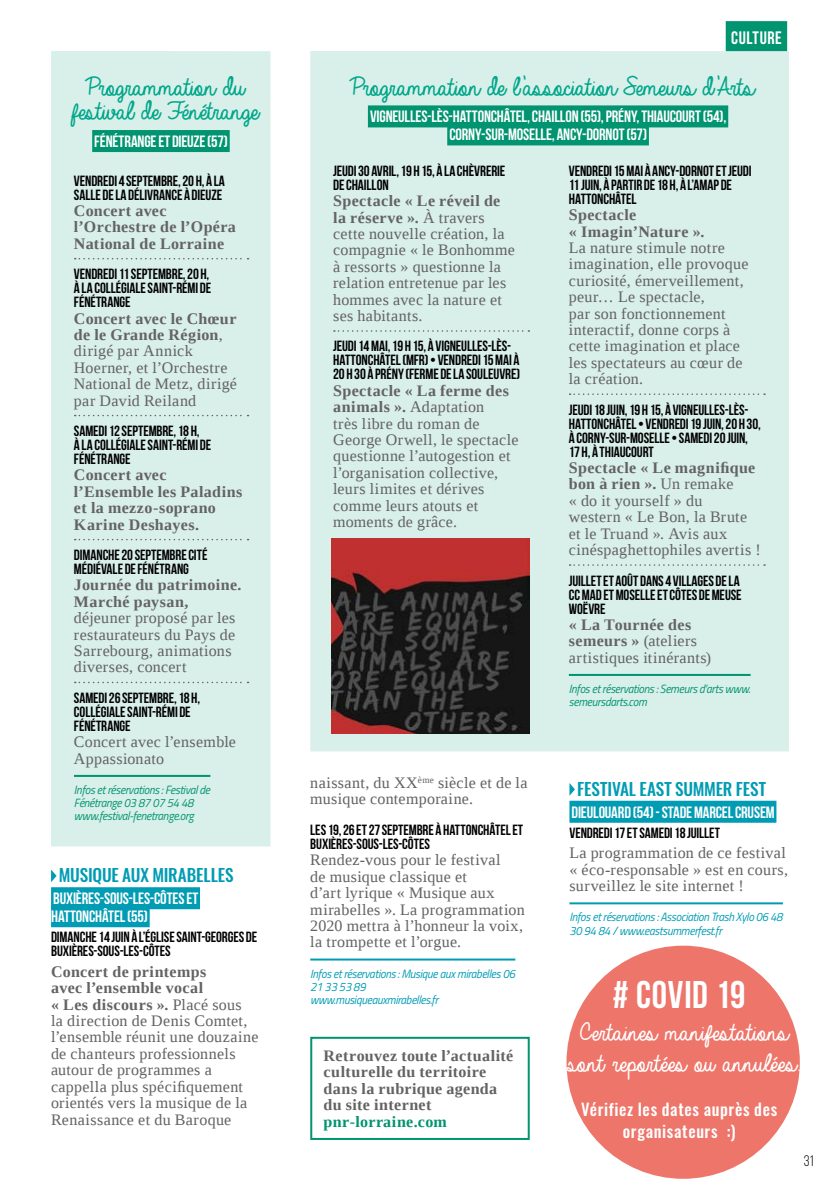
<style>
.page{position:relative;width:840px;height:1191px;background:#fff}
.page>*{position:absolute;margin:0;border:0;box-sizing:border-box;transform-origin:0 0}
.t1{font:700 38.6px "Bebas Neue";letter-spacing:.02em;color:#fff}
.t2{font:28px/24.6px "Always In My Heart";color:#00a78b;text-align:center}
.t3{font:27px/31.2px "Always In My Heart";letter-spacing:.015em;color:#fff;text-align:center}
.t4{font:700 18px "Bebas Neue";letter-spacing:.03em;color:#fff}
.t5{font:500 17.2px "Oswald";letter-spacing:-.005em;color:#009cb4}
.t6{font:700 16.4px/18px "Bebas Neue";letter-spacing:-.01em;color:#fff}
.t7{font:500 16.4px/22.4px "Oswald";letter-spacing:.04em;color:#fff;text-align:center}
.t8{font:16px/16.4px "Liberation Serif";letter-spacing:.02em;color:#646363}
.t9{font:700 16px/16.4px "Liberation Serif";letter-spacing:.025em;color:#646363}
.t10{font:700 16px "Liberation Serif";letter-spacing:.02em;color:#009470}
.t11{font:15.2px "Bebas Neue";color:#000}
.t12{font:700 14.8px/14px "Bebas Neue";letter-spacing:-.005em;color:#000}
.t13{font:italic 12px/13.2px "Titillium Web";letter-spacing:-.025em;color:#009cb4;scale:.94 1}
.t14{font:italic 12px/13.2px "Titillium Web";letter-spacing:-.025em;color:#009470;scale:.94 1}
.s1{font-weight:700}
</style>
<div class="page">
<div style="left:51px;top:887px;width:149px;height:22px;background:#009cb4"></div>
<div style="left:51px;top:905px;width:99px;height:22px;background:#009cb4"></div>
<svg style="left:51px;top:869px;width:6px;height:13px"></svg>
<hr style="left:310px;top:958px;width:205px;height:2px;background:#009cb4">
<div style="left:569px;top:800px;width:207px;height:22px;background:#009cb4"></div>
<hr style="left:569px;top:902px;width:213px;height:2px;background:#009cb4">
<svg style="left:569px;top:783px;width:5px;height:12px"></svg>
<div style="left:725px;top:21px;width:61px;height:30px;background:#009470"></div>
<div style="left:51px;top:51px;width:219px;height:795px;background:#d9efe9"></div>
<svg style="left:75px;top:258px;width:173px;height:1px"></svg>
<svg style="left:75px;top:415px;width:173px;height:1px"></svg>
<svg style="left:75px;top:539px;width:173px;height:1px"></svg>
<svg style="left:75px;top:681px;width:173px;height:2px"></svg>
<hr style="left:74px;top:775px;width:136px;height:2px;background:#009470">
<div style="left:92px;top:130px;width:137px;height:22px;background:#009470"></div>
<div style="left:310px;top:51px;width:478px;height:700px;background:#d9efe9"></div>
<svg style="left:334px;top:330px;width:195px;height:2px"></svg>
<svg style="left:569px;top:393px;width:195px;height:2px"></svg>
<svg style="left:569px;top:564px;width:195px;height:2px"></svg>
<hr style="left:568px;top:674px;width:182px;height:2px;background:#009470">
<div style="left:368px;top:105px;width:359px;height:22px;background:#009470"></div>
<div style="left:447px;top:123px;width:201px;height:22px;background:#009470"></div>
<div style="left:310px;top:1036px;width:219px;height:104px;border:2px solid #009470"></div>
<img style="left:332px;top:539px;width:197px;height:194px">
<div style="left:566px;top:945px;width:233px;height:233px;background:#ee756a;border-radius:50%"></div>
<h2 class="t2" style="left:67px;top:76px;width:188px">Programmation du festival de Fénétrange</h2>
<p class="t6" style="left:94px;top:132px;width:135px">FÉNÉTRANGE ET DIEUZE (57)</p>
<p class="t12" style="left:74px;top:173px;width:152px">VENDREDI 4 SEPTEMBRE, 20H, À LA<br>SALLE DE LA DÉLIVRANCE À DIEUZE</p>
<p class="t9" style="left:74px;top:202px;width:163px">Concert avec l’Orchestre de l’Opéra<br>National de Lorraine</p>
<p class="t12" style="left:74px;top:267px;width:139px;text-align:justify">VENDREDI 11 SEPTEMBRE, 20H, À LA COLLÉGIALE SAINT-RÉMI DE FÉNÉTRANGE</p>
<p class="t8" style="left:74px;top:310px;width:164px"><span class="s1">Concert avec le Chœur de le Grande Région</span>, dirigé par Annick<br>Hoerner, et l’Orchestre<br>National de Metz, dirigé par David Reiland</p>
<p class="t12" style="left:74px;top:424px;width:139px">SAMEDI 12 SEPTEMBRE, 18H,<br>ÀLA COLLÉGIALE SAINT-RÉMI DE<br>FÉNÉTRANGE</p>
<p class="t9" style="left:74px;top:466px;width:170px">Concert avec l’Ensemble les Paladins et la mezzo-soprano<br>Karine Deshayes.</p>
<p class="t12" style="left:74px;top:548px;width:135px">DIMANCHE 20 SEPTEMBRE CITÉ<br>MÉDIÉVALE DE FÉNÉTRANG</p>
<p class="t9" style="left:74px;top:576px;width:169px">Journée du patrimoine.<br>Marché paysan,</p>
<p class="t8" style="left:74px;top:609px;width:163px">déjeuner proposé par les restaurateurs du Pays de<br>Sarrebourg, animations diverses, concert</p>
<p class="t12" style="left:74px;top:690px;width:127px">SAMEDI 26 SEPTEMBRE, 18H,<br>COLLÉGIALE SAINT-RÉMI DE<br>FÉNÉTRANGE</p>
<p class="t8" style="left:74px;top:733px;width:163px">Concert avec l’ensemble<br>Appassionato</p>
<p class="t14" style="left:74px;top:782px;width:146px">Infos et réservations : Festival de<br>Fénétrange 03 87 07 54 48 www.festival-fenetrange.org</p>
<p class="t5" style="left:59px;top:863px;width:176px">MUSIQUE AUX MIRABELLES</p>
<p class="t6" style="left:51px;top:889px;width:149px">BUXIÈRES-SOUS-LES-CÔTES ET<br>HATTONCHÂTEL (55)</p>
<p class="t12" style="left:51px;top:930px;width:208px">DIMANCHE 14 JUIN À L’ÉGLISE SAINT-GEORGES DE<br>BUXIÈRES-SOUS-LES-CÔTES</p>
<p class="t8" style="left:51px;top:963px;width:209px"><span class="s1">Concert de printemps<br>avec l’ensemble vocal<br>« Les discours ».</span> Placé sous<br>la direction de Denis Comtet, l’ensemble réunit une douzaine de chanteurs professionnels autour de programmes a cappella plus spécifiquement orientés vers la musique de la<br>Renaissance et du Baroque</p>
<p class="t4" style="left:731px;top:28px;width:52px">CULTURE</p>
<h2 class="t2" style="left:345px;top:76px;width:405px">Programmation de l’association Semeurs d’Arts</h2>
<p class="t6" style="left:370px;top:108px;width:357px;text-align:center">VIGNEULLES-LÈS-HATTONCHÂTEL, CHAILLON (55), PRÉNY, THIAUCOURT (54),<br>CORNY-SUR-MOSELLE, ANCY-DORNOT (57)</p>
<p class="t12" style="left:333px;top:163px;width:173px">JEUDI30 AVRIL, 19H15, À LA CHÈVRERIE<br>DECHAILLON</p>
<p class="t8" style="left:333px;top:192px;width:183px"><span class="s1">Spectacle « Le réveil de la réserve ».</span> À travers cette nouvelle création, la compagnie « le Bonhomme à ressorts » questionne la relation entretenue par les hommes avec la nature et ses habitants.</p>
<p class="t12" style="left:333px;top:339px;width:188px">JEUDI14MAI, 19H15, À VIGNEULLES-LÈS-<br>HATTONCHÂTEL (MFR) • VENDREDI15MAI À<br>20H30 À PRÉNY (FERME DE LA SOULEUVRE)</p>
<p class="t8" style="left:333px;top:382px;width:187px"><span class="s1">Spectacle « La ferme des animals ».</span> Adaptation<br>très libre du roman de<br>George Orwell, le spectacle questionne l’autogestion et l’organisation collective, leurs limites et dérives comme leurs atouts et moments de grâce.</p>
<p class="t8" style="left:310px;top:774px;width:219px">naissant, du XX<sup>ème</sup> siècle et de la musique contemporaine.</p>
<p class="t12" style="left:310px;top:822px;width:214px">LES 19, 26 ET 27SEPTEMBRE À HATTONCHÂTEL ET<br>BUXIÈRES-SOUS-LES-CÔTES</p>
<p class="t8" style="left:310px;top:851px;width:216px">Rendez-vous pour le festival<br>de musique classique et<br>d’art lyrique « Musique aux mirabelles ». La programmation<br>2020 mettra à l’honneur la voix, la trompette et l’orgue.</p>
<p class="t13" style="left:310px;top:966px;width:219px">Infos et réservations : Musique aux mirabelles 06<br>21 33 53 89<br>www.musiqueauxmirabelles.fr</p>
<p class="t9" style="left:323px;top:1047px;width:191px">Retrouvez toute l’actualité culturelle du territoire dans la rubrique agenda du site internet</p>
<p class="t10" style="left:323px;top:1110px;width:125px">pnr-lorraine.com</p>
<p class="t12" style="left:568px;top:163px;width:184px">VENDREDI 15MAI À ANCY-DORNOT ET JEUDI<br>11JUIN, À PARTIR DE 18H, À L’AMAP DE<br>HATTONCHÂTEL</p>
<p class="t9" style="left:568px;top:206px;width:137px">Spectacle<br>« Imagin’Nature ».</p>
<p class="t8" style="left:568px;top:239px;width:181px">La nature stimule notre imagination, elle provoque curiosité, émerveillement, peur… Le spectacle,<br>par son fonctionnement interactif, donne corps à cette imagination et place les spectateurs au cœur de la création.</p>
<p class="t12" style="left:568px;top:402px;width:193px">JEUDI18JUIN, 19H15, À VIGNEULLES-LÈS-HATTONCHÂTEL • VENDREDI 19JUIN, 20H30, À CORNY-SUR-MOSELLE • SAMEDI20JUIN, 17H, À THIAUCOURT</p>
<p class="t8" style="left:568px;top:459px;width:193px"><span class="s1">Spectacle « Le magnifique bon à rien ».</span> Un remake<br>« do it yourself » du<br>western « Le Bon, la Brute et le Truand ». Avis aux cinéspaghettophiles avertis !</p>
<p class="t12" style="left:568px;top:573px;width:174px">JUILLET ET AOÛT DANS 4 VILLAGES DE LA<br>CC MAD ET MOSELLE ET CÔTES DE MEUSE<br>WOËVRE</p>
<p class="t8" style="left:568px;top:616px;width:144px"><span class="s1">« La Tournée des semeurs »</span> (ateliers artistiques itinérants)</p>
<p class="t14" style="left:568px;top:681px;width:194px">Infos et réservations : Semeurs d’arts www. semeursdarts.com</p>
<p class="t5" style="left:577px;top:776px;width:190px">FESTIVAL EAST SUMMER FEST</p>
<p class="t6" style="left:571px;top:803px;width:204px">DIEULOUARD (54) - STADE MARCEL CRUSEM</p>
<p class="t12" style="left:569px;top:825px;width:152px">VENDREDI 17 ET SAMEDI 18 JUILLET</p>
<p class="t8" style="left:569px;top:844px;width:220px">La programmation de ce festival « éco-responsable » est en cours, surveillez le site internet !</p>
<p class="t13" style="left:569px;top:910px;width:228px">Infos et réservations : Association Trash Xylo 06 48<br>30 94 84 / www.eastsummerfest.fr</p>
<h1 class="t1" style="left:612px;top:974px;width:134px"># COVID 19</h1>
<h3 class="t3" style="left:562px;top:1017px;width:234px">Certaines manifestations sont reportées ou annulées.</h3>
<p class="t7" style="left:580px;top:1098px;width:197px">Vérifiez les dates auprès des organisateurs :)</p>
<p class="t11" style="left:803px;top:1152px;width:12px">31</p>
</div>
